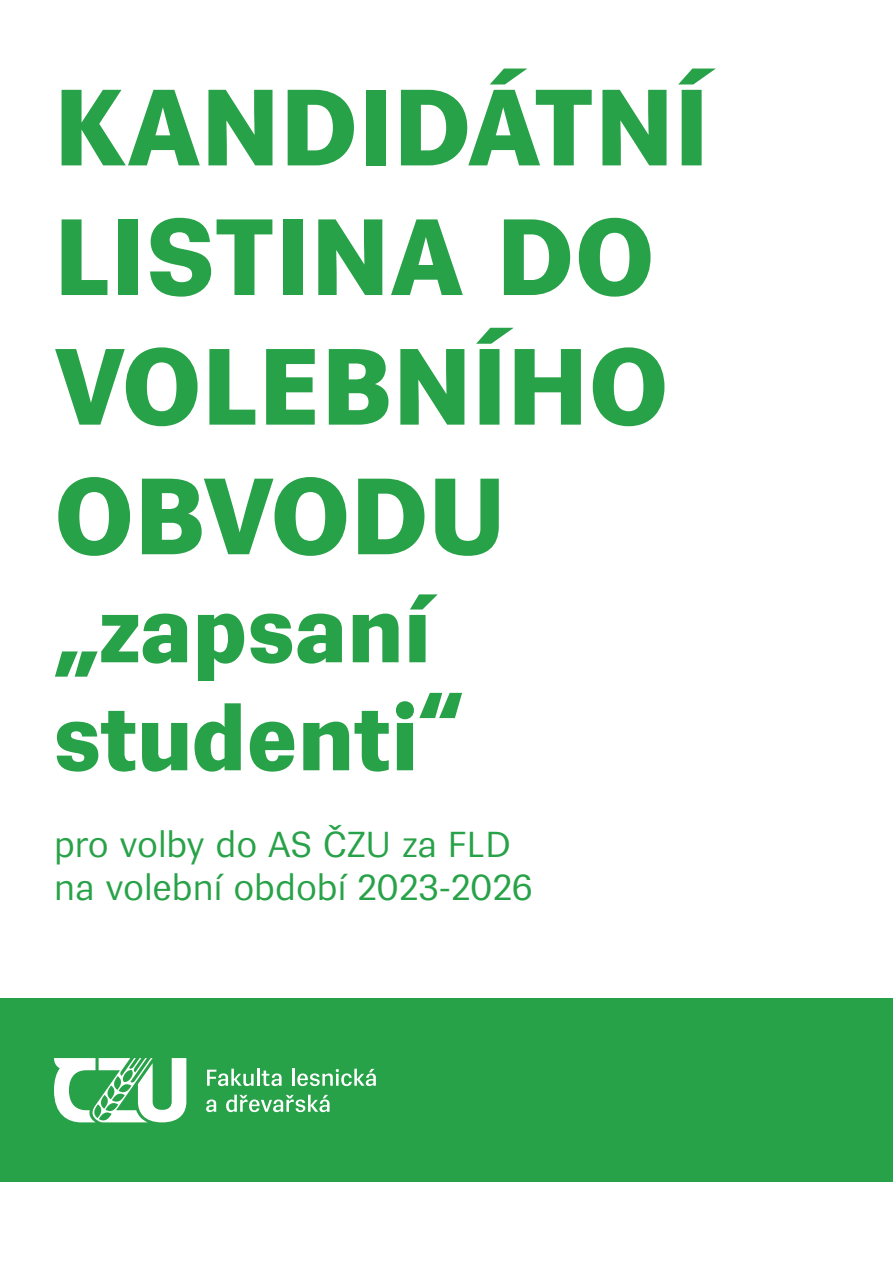
<style>
.page{position:relative;width:893px;height:1263px;background:#fff}
.page>*{position:absolute;margin:0;border:0;box-sizing:border-box;transform-origin:0 0}
.t1{font:900 108px/129.6px "Vegan Sans Premium";color:#28a248}
.t2{font:900 90px/108px "Vegan Sans Premium";color:#28a248}
.t3{font:300 36px "Vegan Sans Premium";color:#28a248}
</style>
<div class="page">
<div style="left:0;top:998px;width:893px;height:184px;background:#28a248"></div>
<svg style="left:54px;top:1058px;width:132px;height:64px"></svg>
<svg style="left:207px;top:1069px;width:75px;height:17px"></svg>
<hr style="left:292px;top:1069px;width:3px;height:17px;background:#fff">
<svg style="left:297px;top:1069px;width:79px;height:17px"></svg>
<svg style="left:206px;top:1099px;width:10px;height:13px"></svg>
<svg style="left:226px;top:1095px;width:104px;height:17px"></svg>
<p class="t1" style="left:54px;top:63px;width:657px">KANDIDÁTNÍ<br>LISTINA DO<br>VOLEBNÍHO<br>OBVODU</p>
<p class="t2" style="left:54px;top:577px;width:410px">„zapsaní studenti“</p>
<p class="t3" style="left:54px;top:823px;width:458px">pro volby do AS ČZU za FLD</p>
<p class="t3" style="left:54px;top:866px;width:480px">na volební období 2023-2026</p>
</div>
